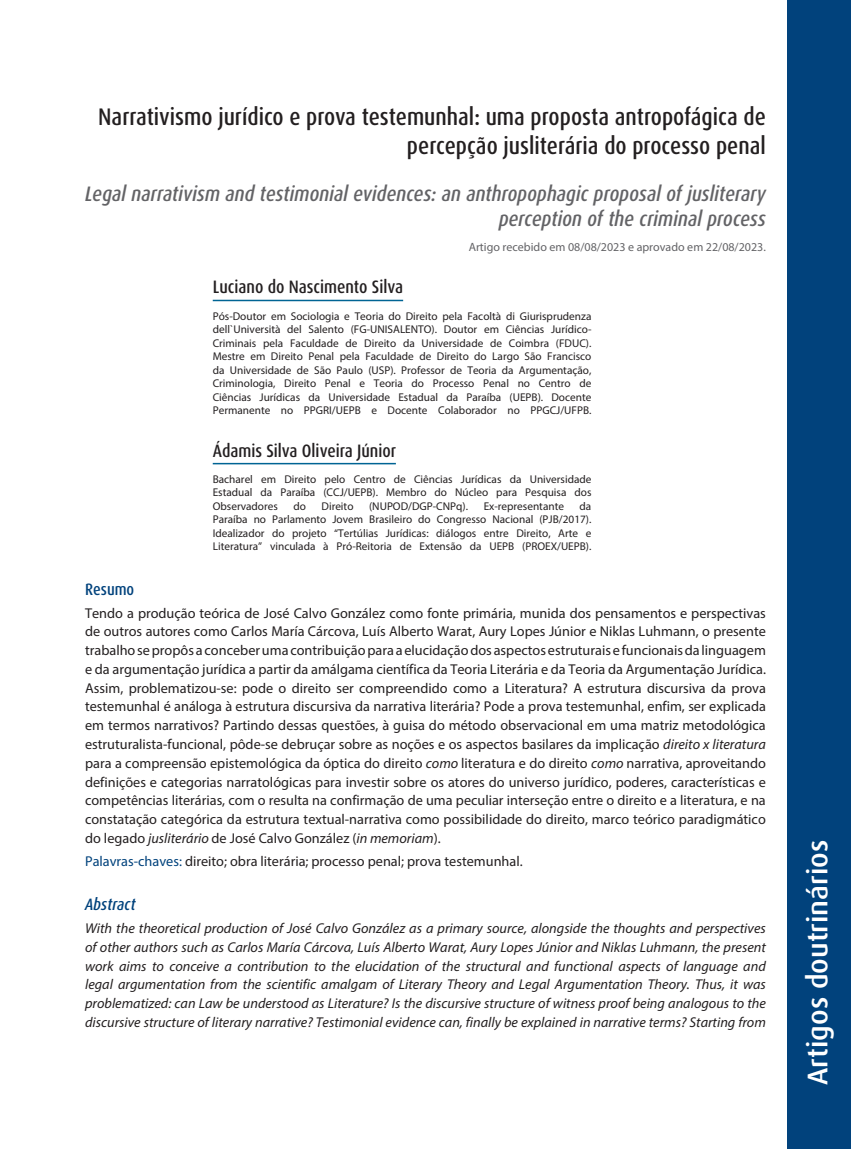
<style>
.page{position:relative;width:851px;height:1149px;background:#fff}
.page>*{position:absolute;margin:0;border:0;box-sizing:border-box;transform-origin:0 0}
.t1{font:500 28.5px "Dax Pro";color:#fff}
._00_-_TÍTULO{font:500 condensed 24px/28.8px "Dax Pro";color:#231f20;text-align:right}
._01_-_Título_em_inglês{font:italic 500 condensed 21px/25.2px "Dax Pro";color:#636366;text-align:right}
._02_-_AUTOR{font:500 condensed 18px "Dax Pro";color:#231f20}
._07_-_ABSTRACT{font:italic 500 condensed 16.5px "Dax Pro";color:#01427c}
._05_-_RESUMO{font:500 condensed 16.5px "Dax Pro";color:#01427c}
._06_-_TEXTO_RESUMO{font:14.25px/18.8px "Myriad Pro";color:#231f20;text-align:justify}
._08_-_TEXTO_RESUMO_ABSTRACT{font:italic 14.25px/18.8px "Myriad Pro";color:#231f20;text-align:justify}
._03_-_Artigo_Recebido{font:12px "Myriad Pro";color:#636366}
._04_-_BIOGRAFIA{font:11.25px/13.5px "Myriad Pro";color:#231f20;text-align:justify}
.s1{font-style:italic}
.s2{color:#01427c}
</style>
<div class="page">
<div style="left:787px;top:0;width:63px;height:1148px;background:#01427c"></div>
<hr style="left:213px;top:299px;width:190px;height:2px;background:#006494">
<hr style="left:213px;top:463px;width:183px;height:1px;background:#006494">
<p class="_00_-_TÍTULO" style="left:98px;top:103px;width:669px">Narrativismo jurídico e prova testemunhal: uma proposta antropofágica de percepção jusliterária do processo penal</p>
<p class="_01_-_Título_em_inglês" style="left:85px;top:181px;width:682px">Legal narrativism and testimonial evidences: an anthropophagic proposal of jusliterary perception of the criminal process</p>
<p class="_03_-_Artigo_Recebido" style="left:468px;top:239px;width:299px">Artigo recebido em 08/08/2023 e aprovado em 22/08/2023.</p>
<p class="_02_-_AUTOR" style="left:213px;top:275px;width:192px">Luciano do Nascimento Silva</p>
<p class="_04_-_BIOGRAFIA" style="left:213px;top:309px;width:380px">Pós-Doutor em Sociologia e Teoria do Direito pela Facoltà di Giurisprudenza dell`Università del Salento (FG-UNISALENTO). Doutor em Ciências Jurídico-Criminais pela Faculdade de Direito da Universidade de Coimbra (FDUC).<br>Mestre em Direito Penal pela Faculdade de Direito do Largo São Francisco da Universidade de São Paulo (USP). Professor de Teoria da Argumentação, Criminologia, Direito Penal e Teoria do Processo Penal no Centro de Ciências Jurídicas da Universidade Estadual da Paraíba (UEPB). Docente Permanente no PPGRI/UEPB e Docente Colaborador no PPGCJ/UFPB.</p>
<p class="_02_-_AUTOR" style="left:213px;top:438px;width:185px">Ádamis Silva Oliveira Júnior</p>
<p class="_04_-_BIOGRAFIA" style="left:213px;top:472px;width:380px">Bacharel em Direito pelo Centro de Ciências Jurídicas da Universidade Estadual da Paraíba (CCJ/UEPB). Membro do Núcleo para Pesquisa dos Observadores</p>
<p class="_04_-_BIOGRAFIA" style="left:213px;top:499px;width:380px;text-indent:367px">da Paraíba no Parlamento Jovem Brasileiro do Congresso Nacional (PJB/2017).<br>Idealizador do projeto “Tertúlias Jurídicas: diálogos entre Direito, Arte e Literatura” vinculada à Pró-Reitoria de Extensão da UEPB (PROEX/UEPB).</p>
<p class="_04_-_BIOGRAFIA" style="left:293px;top:499px;width:14px">do</p>
<p class="_04_-_BIOGRAFIA" style="left:321px;top:499px;width:33px">Direito</p>
<p class="_04_-_BIOGRAFIA" style="left:369px;top:499px;width:100px">(NUPOD/DGP-CNPq).</p>
<p class="_04_-_BIOGRAFIA" style="left:483px;top:499px;width:82px">Ex-representante</p>
<p class="_05_-_RESUMO" style="left:85px;top:578px;width:51px">Resumo</p>
<p class="_06_-_TEXTO_RESUMO" style="left:85px;top:603px;width:682px">Tendo a produção teórica de José Calvo González como fonte primária, munida dos pensamentos e perspectivas de outros autores como Carlos María Cárcova, Luís Alberto Warat, Aury Lopes Júnior e Niklas Luhmann, o presente trabalho se propôs a conceber uma contribuição para a elucidação dos aspectos estruturais e funcionais da linguagem e da argumentação jurídica a partir da amálgama científica da Teoria Literária e da Teoria da Argumentação Jurídica.<br>Assim, problematizou-se: pode o direito ser compreendido como a Literatura? A estrutura discursiva da prova testemunhal é análoga à estrutura discursiva da narrativa literária? Pode a prova testemunhal, enfim, ser explicada em termos narrativos? Partindo dessas questões, à guisa do método observacional em uma matriz metodológica estruturalista-funcional, pôde-se debruçar sobre as noções e os aspectos basilares da implicação <span class="s1">direito x literatura </span>para a compreensão epistemológica da óptica do direito <span class="s1">como</span> literatura e do direito <span class="s1">como</span> narrativa, aproveitando definições e categorias narratológicas para investir sobre os atores do universo jurídico, poderes, características e competências literárias, com o resulta na confirmação de uma peculiar interseção entre o direito e a literatura, e na constatação categórica da estrutura textual-narrativa como possibilidade do direito, marco teórico paradigmático do legado <span class="s1">jusliterário</span> de José Calvo González (<span class="s1">in memoriam</span>).</p>
<p class="_06_-_TEXTO_RESUMO" style="left:85px;top:851px;width:439px"><span class="s2">Palavras-chaves:</span> direito; obra literária; processo penal; prova testemunhal.</p>
<p class="_07_-_ABSTRACT" style="left:85px;top:893px;width:52px">Abstract</p>
<p class="_08_-_TEXTO_RESUMO_ABSTRACT" style="left:85px;top:918px;width:682px">With the theoretical production of José Calvo González as a primary source, alongside the thoughts and perspectives of other authors such as Carlos María Cárcova, Luís Alberto Warat, Aury Lopes Júnior and Niklas Luhmann, the present work aims to conceive a contribution to the elucidation of the structural and functional aspects of language and legal argumentation from the scientific amalgam of Literary Theory and Legal Argumentation Theory. Thus, it was problematized: can Law be understood as Literature? Is the discursive structure of witness proof being analogous to the discursive structure of literary narrative? Testimonial evidence can, finally be explained in narrative terms? Starting from</p>
<h1 class="t1" style="left:799px;top:1084px;width:247px;rotate:-90deg">Artigos doutrinários</h1>
</div>
